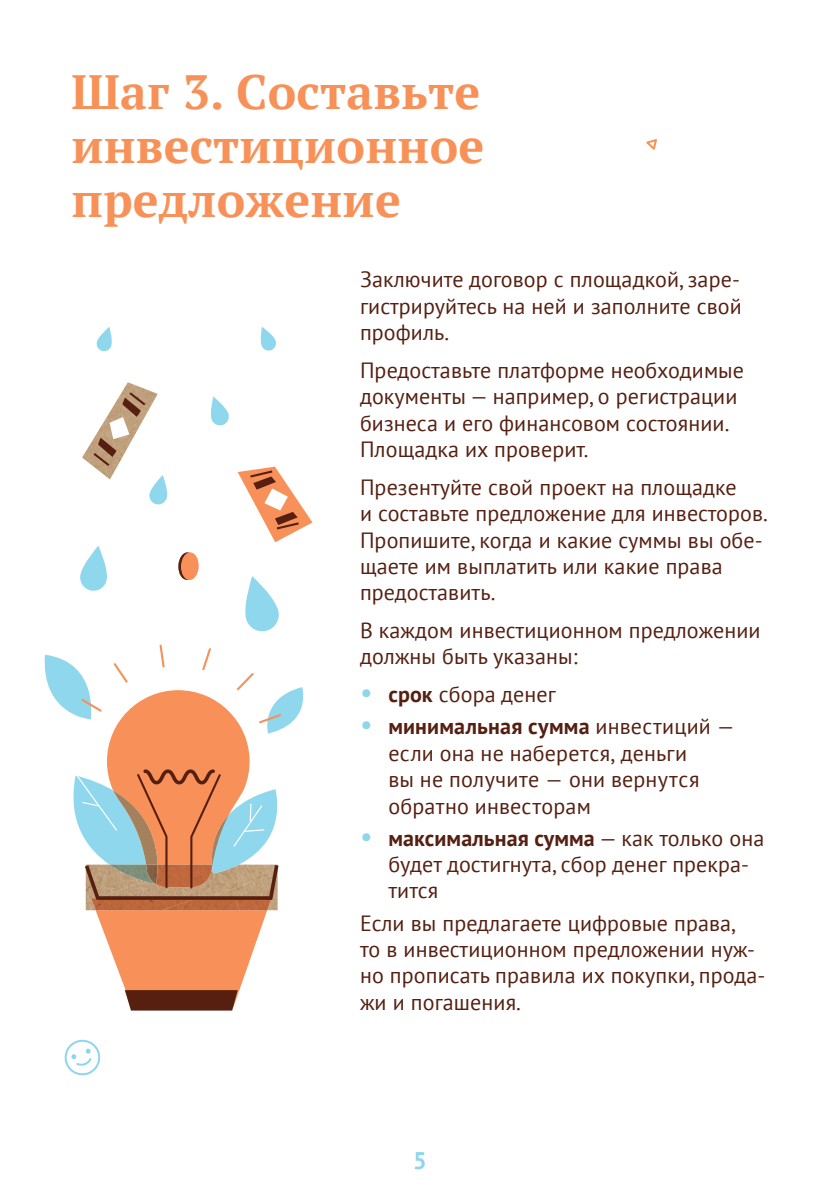
<style>
.page{position:relative;width:840px;height:1191px;background:#fff}
.page>*{position:absolute;margin:0;border:0;box-sizing:border-box;transform-origin:0 0}
.t1{font:700 48px/54px "PT Serif";letter-spacing:.005em;color:#f79158;text-align:justify}
.t2{font:700 24px "PT Sans";color:#8ed6ec}
.t3{font:22px/26.4px "PT Sans";letter-spacing:.005em;color:#552012}
.s1{font-size:28px;color:#8ed6ec}
.s2{font-weight:700}
</style>
<div class="page">
<img style="left:82px;top:382px;width:76px;height:97px">
<svg style="left:91px;top:390px;width:57px;height:78px"></svg>
<img style="left:271px;top:900px;width:6px;height:10px">
<img style="left:91px;top:900px;width:70px;height:10px">
<img style="left:161px;top:900px;width:74px;height:10px">
<img style="left:235px;top:900px;width:36px;height:10px">
<svg style="left:95px;top:910px;width:172px;height:100px"></svg>
<svg style="left:245px;top:576px;width:34px;height:56px"></svg>
<svg style="left:96px;top:327px;width:16px;height:25px"></svg>
<svg style="left:210px;top:396px;width:19px;height:30px"></svg>
<svg style="left:148px;top:475px;width:20px;height:30px"></svg>
<svg style="left:260px;top:327px;width:16px;height:24px"></svg>
<svg style="left:80px;top:546px;width:27px;height:45px"></svg>
<svg style="left:237px;top:466px;width:75px;height:76px"></svg>
<svg style="left:178px;top:552px;width:18px;height:28px"></svg>
<div style="left:181px;top:552px;width:18px;height:28px;background:#f79159;border-radius:50%"></div>
<svg style="left:44px;top:644px;width:260px;height:256px"></svg>
<svg style="left:64px;top:1039px;width:37px;height:37px"></svg>
<svg style="left:646px;top:139px;width:11px;height:11px"></svg>
<h1 class="t1" style="left:71px;top:64px;width:414px">Шаг 3. Составьте инвестиционное предложение</h1>
<p class="t3" style="left:360px;top:266px;width:383px;text-align:justify">Заключите договор с площадкой, заре&shy;гистрируйтесь на ней и заполните свой профиль.</p>
<p class="t3" style="left:360px;top:356px;width:385px">Предоставьте платформе необходимые документы — например, о регистрации бизнеса и его финансовом состоянии.<br>Площадка их проверит.</p>
<p class="t3" style="left:360px;top:473px;width:409px">Презентуйте свой проект на площадке<br>и составьте предложение для инвесторов.<br>Пропишите, когда и какие суммы вы обе&shy;щаете им выплатить или какие права предоставить.</p>
<p class="t3" style="left:360px;top:616px;width:402px">В каждом инвестиционном предложении должны быть указаны:</p>
<p class="t3" style="left:360px;top:681px;width:197px"><span class="s1">•</span> <span class="s2">срок</span> сбора денег</p>
<p class="t3" style="left:388px;top:713px;width:348px;text-indent:-28px"><span class="s1">•</span> <span class="s2">минимальная сумма</span> инвестиций — если она не наберется, деньги<br>вы не получите — они вернутся обратно инвесторам</p>
<p class="t3" style="left:388px;top:824px;width:377px;text-indent:-28px"><span class="s1">•</span> <span class="s2">максимальная сумма</span> — как только она будет достигнута, сбор денег прекра&shy;тится</p>
<p class="t3" style="left:360px;top:909px;width:407px">Если вы предлагаете цифровые права,<br>то в инвестиционном предложении нуж&shy;но прописать правила их покупки, прода&shy;жи и погашения.</p>
<p class="t2" style="left:413px;top:1144px;width:15px">5</p>
</div>
